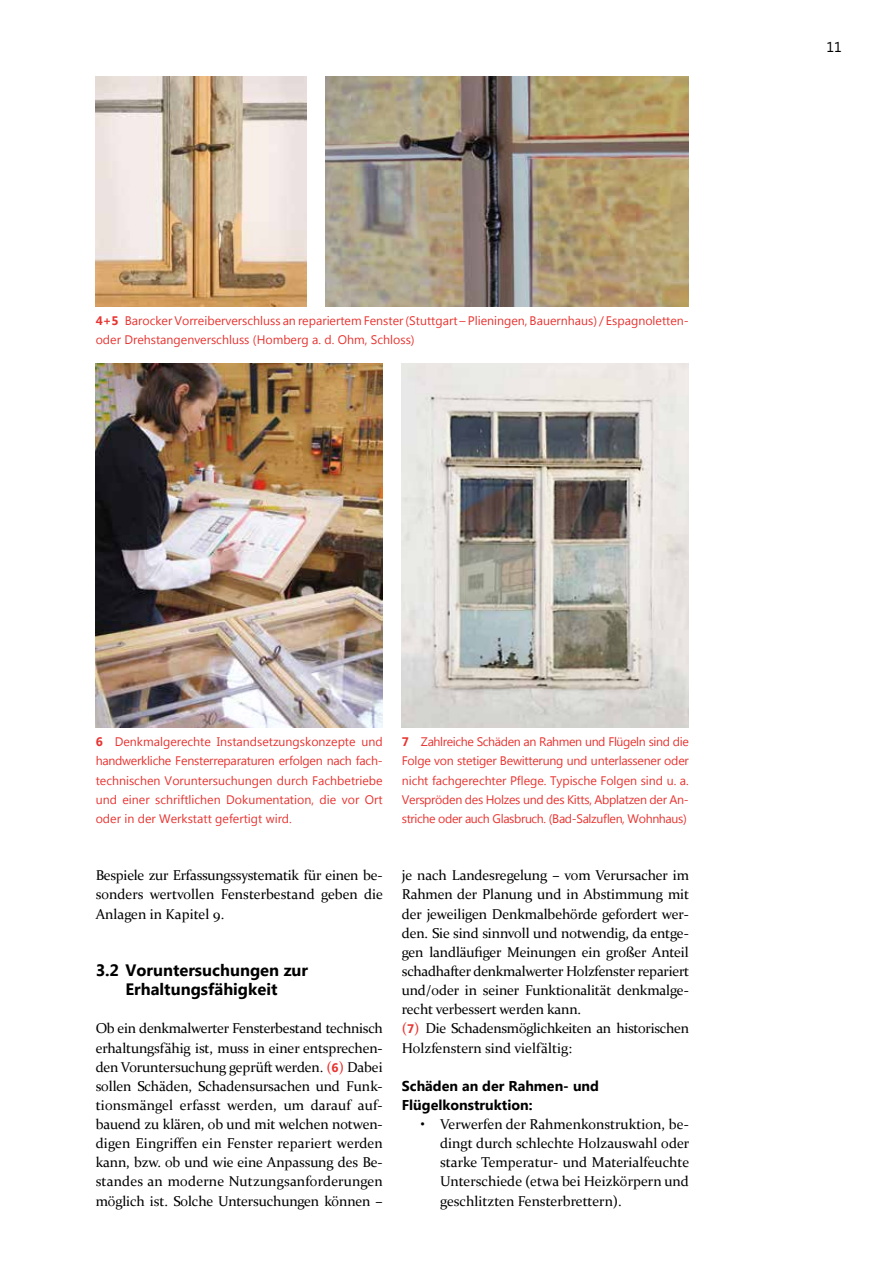
<style>
.page{position:relative;width:893px;height:1263px;background:#fff}
.page>*{position:absolute;margin:0;border:0;box-sizing:border-box;transform-origin:0 0}
.t1{font:700 16.5px/19.2px "Lao UI";color:#000;text-align:center}
.t2{font:14.25px/19.2px "Constantia";letter-spacing:-.01em;color:#000;text-align:justify}
.t3{font:700 14.25px/19.2px "Lao UI";color:#000}
.t4{font:14.25px "Lao UI";color:#000}
.t5{font:12.3px/19.2px "Lao UI";color:#e73431;text-align:justify}
.s1{font-weight:700}
.s2{color:#e73431}
.s3{font-family:"Lao UI";font-weight:700;font-size:12.3px;color:#e73431}
</style>
<div class="page">
<img style="left:325px;top:77px;width:364px;height:229px">
<img style="left:96px;top:77px;width:210px;height:229px">
<img style="left:96px;top:364px;width:287px;height:363px">
<img style="left:402px;top:364px;width:287px;height:363px">
<p class="t5" style="left:96px;top:311px;width:593px"><span class="s1">4+5</span> Barocker Vorreiberverschluss an repariertem Fenster (Stuttgart – Plieningen, Bauernhaus) / Espagnoletten&shy;oder Drehstangenverschluss (Homberg a. d. Ohm, Schloss)</p>
<p class="t4" style="left:827px;top:38px;width:17px">11</p>
<p class="t5" style="left:96px;top:732px;width:289px"><span class="s1">6</span> Denkmalgerechte Instandsetzungskonzepte und handwerkliche Fensterreparaturen erfolgen nach fach‑ technischen Voruntersuchungen durch Fachbetriebe und einer schriftlichen Dokumentation, die vor Ort oder in der Werkstatt gefertigt wird.</p>
<p class="t5" style="left:402px;top:732px;width:289px"><span class="s1">7</span> Zahlreiche Schäden an Rahmen und Flügeln sind die Folge von stetiger Bewitterung und unterlassener oder nicht fachgerechter Pflege. Typische Folgen sind u. a.<br>Verspröden des Holzes und des Kitts, Abplatzen der An‑ striche oder auch Glasbruch. (Bad-Salzuflen, Wohnhaus)</p>
<p class="t2" style="left:96px;top:865px;width:289px">Bespiele zur Erfassungssystematik für einen be‑ sonders wertvollen Fensterbestand geben die Anlagen in Kapitel 9.</p>
<p class="t1" style="left:96px;top:960px;width:214px">3.2 Voruntersuchungen zur<br>Erhaltungsfähigkeit</p>
<p class="t2" style="left:96px;top:1018px;width:289px">Ob ein denkmalwerter Fensterbestand technisch erhaltungsfähig ist, muss in einer entsprechen‑ den Voruntersuchung geprüft werden. <span class="s2">(</span><span class="s3">6</span><span class="s2">)</span> Dabei sollen Schäden, Schadensursachen und Funk&shy;tionsmängel erfasst werden, um darauf auf‑ bauend zu klären, ob und mit welchen notwen‑ digen Eingriffen ein Fenster repariert werden kann, bzw. ob und wie eine Anpassung des Be&shy;standes an moderne Nutzungsanforderungen möglich ist. Solche Untersuchungen können –</p>
<p class="t2" style="left:402px;top:865px;width:289px;text-align:left">je nach Landesregelung – vom Verursacher im Rahmen der Planung und in Abstimmung mit der jeweiligen Denkmalbehörde gefordert wer&shy;den. Sie sind sinnvoll und notwendig, da entge&shy;gen landläufiger Meinungen ein großer Anteil schadhafter denkmalwerter Holzfenster repariert und/oder in seiner Funktionalität denkmalge&shy;recht verbessert werden kann.<br><span class="s2">(</span><span class="s3">7</span><span class="s2">)</span> Die Schadensmöglichkeiten an historischen Holzfenstern sind vielfältig:</p>
<p class="t3" style="left:402px;top:1075px;width:199px">Schäden an der Rahmen- und<br>Flügelkonstruktion:</p>
<p class="t2" style="left:440px;top:1114px;width:251px;text-align:left;text-indent:-19px">• Verwerfen der Rahmenkonstruktion, be‑ dingt durch schlechte Holzauswahl oder starke Temperatur- und Materialfeuchte Unterschiede (etwa bei Heizkörpern und geschlitzten Fensterbrettern).</p>
</div>
